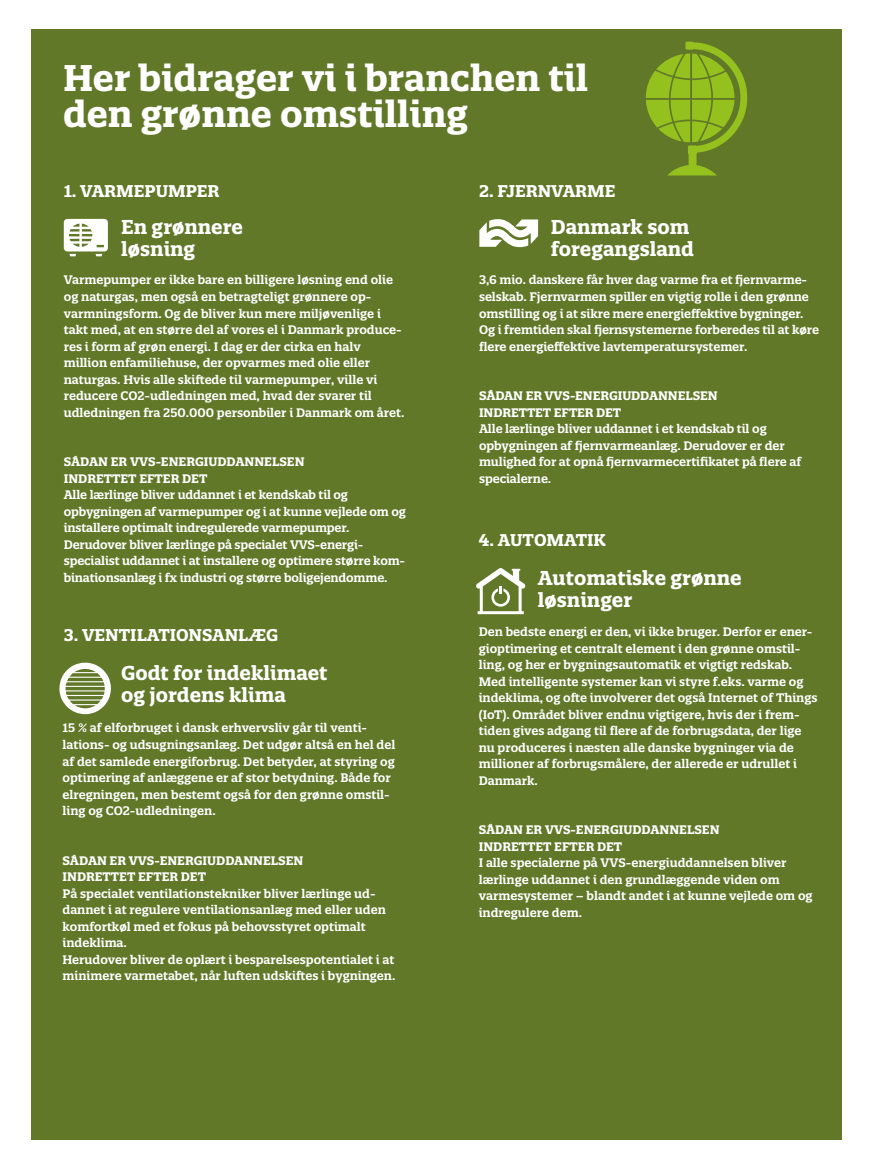
<style>
.page{position:relative;width:872px;height:1170px;background:#fff}
.page>*{position:absolute;margin:0;border:0;box-sizing:border-box;transform-origin:0 0}
.t1{font:700 36px/36px "Quatro Slab";color:#fff}
.t2{font:700 19.5px/22.5px "Quatro Slab";color:#fff}
.t3{font:700 16.5px "Quatro Slab";color:#fff}
.t4{font:600 12px/16.5px "Quatro Slab";color:#fff}
.t5{font:700 12px/16.5px "Quatro Slab";color:#fff}
</style>
<div class="page">
<div style="left:32px;top:30px;width:810px;height:1110px;background:#617829"></div>
<svg style="left:64px;top:219px;width:44px;height:37px"></svg>
<svg style="left:59px;top:662px;width:52px;height:52px"></svg>
<svg style="left:646px;top:42px;width:101px;height:133px"></svg>
<svg style="left:479px;top:219px;width:59px;height:29px"></svg>
<svg style="left:476px;top:568px;width:49px;height:46px"></svg>
<h1 class="t1" style="left:63px;top:60px;width:526px">Her bidrager vi i branchen til den grønne omstilling</h1>
<h3 class="t3" style="left:64px;top:180px;width:157px">1. VARMEPUMPER</h3>
<h3 class="t3" style="left:479px;top:180px;width:138px">2. FJERNVARME</h3>
<h2 class="t2" style="left:121px;top:215px;width:123px">En grønnere løsning</h2>
<p class="t4" style="left:64px;top:272px;width:342px">Varmepumper er ikke bare en billigere løsning end olie og naturgas, men også en betragteligt grønnere op&shy;varmningsform. Og de bliver kun mere miljøvenlige i takt med, at en større del af vores el i Danmark produce&shy;res i form af grøn energi. I dag er der cirka en halv million enfamiliehuse, der opvarmes med olie eller naturgas. Hvis alle skiftede til varmepumper, ville vi reducere CO2-udledningen med, hvad der svarer til udledningen fra 250.000 personbiler i Danmark om året.</p>
<p class="t5" style="left:64px;top:453px;width:242px">SÅDAN ER VVS-ENERGIUDDANNELSEN<br>INDRETTET EFTER DET</p>
<p class="t4" style="left:64px;top:486px;width:343px">Alle lærlinge bliver uddannet i et kendskab til og opbygningen af varmepumper og i at kunne vejlede om og installere optimalt indregulerede varmepumper.<br>Derudover bliver lærlinge på specialet VVS-energi&shy;specialist uddannet i at installere og optimere større kom&shy;binationsanlæg i fx industri og større boligejendomme.</p>
<h3 class="t3" style="left:64px;top:624px;width:216px">3. VENTILATIONSANLÆG</h3>
<h2 class="t2" style="left:121px;top:661px;width:208px">Godt for indeklimaet og jordens klima</h2>
<p class="t4" style="left:63px;top:719px;width:334px">15 % af elforbruget i dansk erhvervsliv går til venti&shy;lations- og udsugningsanlæg. Det udgør altså en hel del af det samlede energiforbrug. Det betyder, at styring og optimering af anlæggene er af stor betydning. Både for elregningen, men bestemt også for den grønne omstil&shy;ling og CO2-udledningen.</p>
<p class="t5" style="left:63px;top:851px;width:242px">SÅDAN ER VVS-ENERGIUDDANNELSEN<br>INDRETTET EFTER DET</p>
<p class="t4" style="left:63px;top:884px;width:334px">På specialet ventilationstekniker bliver lærlinge ud&shy;dannet i at regulere ventilationsanlæg med eller uden komfortkøl med et fokus på behovsstyret optimalt indeklima.<br>Herudover bliver de oplært i besparelsespotentialet i at minimere varmetabet, når luften udskiftes i bygningen.</p>
<h2 class="t2" style="left:551px;top:215px;width:145px">Danmark som foregangsland</h2>
<p class="t4" style="left:479px;top:272px;width:341px">3,6 mio. danskere får hver dag varme fra et fjernvarme&shy;selskab. Fjernvarmen spiller en vigtig rolle i den grønne omstilling og i at sikre mere energieffektive bygninger.<br>Og i fremtiden skal fjernsystemerne forberedes til at køre flere energieffektive lavtemperatursystemer.</p>
<p class="t5" style="left:479px;top:387px;width:240px">SÅDAN ER VVS-ENERGIUDDANNELSEN<br>INDRETTET EFTER DET</p>
<p class="t4" style="left:479px;top:420px;width:324px">Alle lærlinge bliver uddannet i et kendskab til og opbygningen af fjernvarmeanlæg. Derudover er der mulighed for at opnå fjernvarmecertifikatet på flere af specialerne.</p>
<h3 class="t3" style="left:479px;top:529px;width:128px">4. AUTOMATIK</h3>
<h2 class="t2" style="left:538px;top:566px;width:205px">Automatiske grønne løsninger</h2>
<p class="t4" style="left:479px;top:623px;width:340px">Den bedste energi er den, vi ikke bruger. Derfor er ener&shy;gioptimering et centralt element i den grønne omstil&shy;ling, og her er bygningsautomatik et vigtigt redskab.<br>Med intelligente systemer kan vi styre f.eks. varme og indeklima, og ofte involverer det også Internet of Things (IoT). Området bliver endnu vigtigere, hvis der i frem&shy;tiden gives adgang til flere af de forbrugsdata, der lige nu produceres i næsten alle danske bygninger via de millioner af forbrugsmålere, der allerede er udrullet i Danmark.</p>
<p class="t5" style="left:479px;top:821px;width:242px">SÅDAN ER VVS-ENERGIUDDANNELSEN<br>INDRETTET EFTER DET</p>
<p class="t4" style="left:479px;top:854px;width:335px">I alle specialerne på VVS-energiuddannelsen bliver lærlinge uddannet i den grundlæggende viden om varmesystemer – blandt andet i at kunne vejlede om og indregulere dem.</p>
</div>
